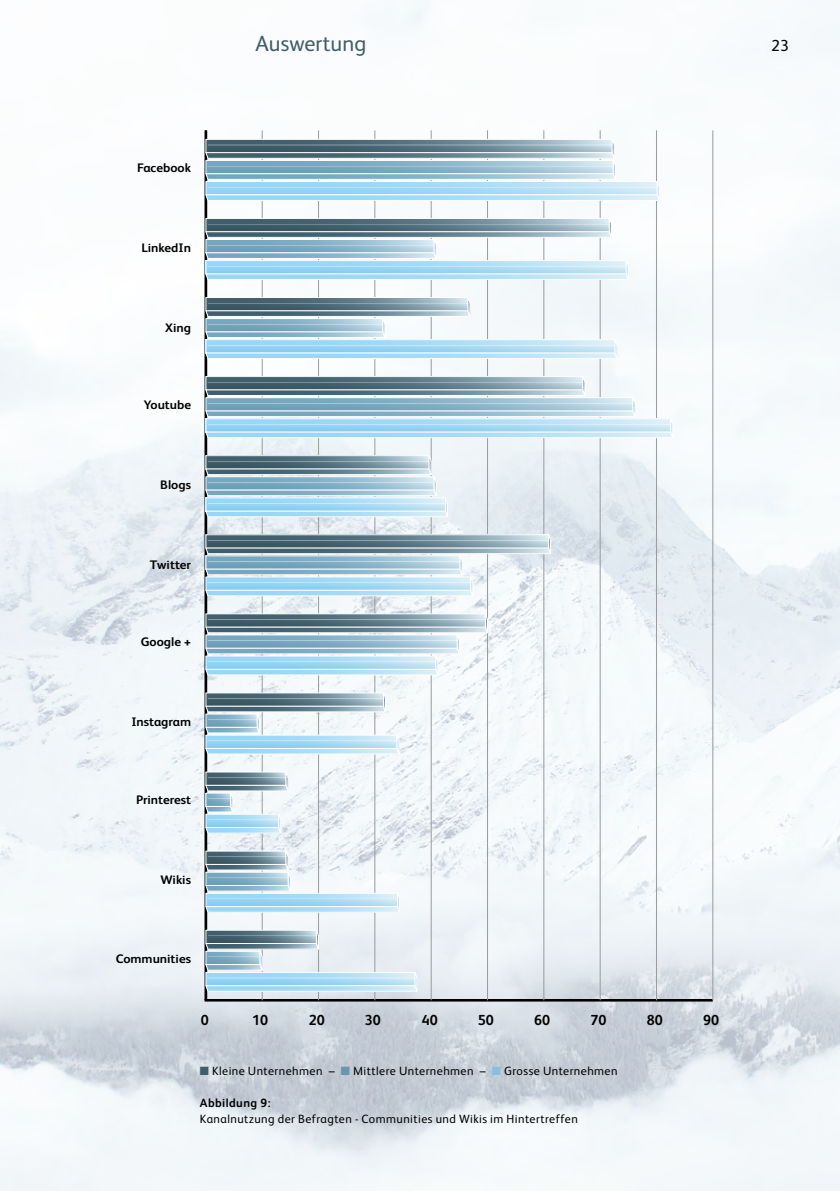
<style>
.page{position:relative;width:840px;height:1191px;background:#fff}
.page>*{position:absolute;margin:0;border:0;box-sizing:border-box;transform-origin:0 0}
.t1{font:22px "FS Albert";letter-spacing:.005em;color:#405e6b}
.t2{font:16px "FS Albert";color:#000}
.t3{font:700 14.6px "FS Albert";color:#000}
.t4{font:700 12.4px "FS Albert";color:#000;scale:1.05 1}
.t5{font:12px "FS Albert";letter-spacing:.035em;color:#000}
.t6{font:700 12px "FS Albert";letter-spacing:.035em;color:#000}
.s1{color:#405e6b}
.s2{color:#6a96ac}
.s3{color:#88c0dc}
</style>
<div class="page">
<img style="left:0;top:3px;width:839px;height:1188px">
<hr style="left:204px;top:999px;width:508px;height:2px;background:#000">
<hr style="left:262px;top:130px;width:1px;height:870px;background:#9c9c9d">
<hr style="left:318px;top:130px;width:1px;height:870px;background:#9c9c9d">
<hr style="left:374px;top:130px;width:1px;height:870px;background:#9c9c9d">
<hr style="left:430px;top:130px;width:1px;height:870px;background:#9c9c9d">
<hr style="left:487px;top:130px;width:1px;height:870px;background:#9c9c9d">
<hr style="left:543px;top:130px;width:1px;height:870px;background:#9c9c9d">
<hr style="left:599px;top:130px;width:1px;height:870px;background:#9c9c9d">
<hr style="left:655px;top:130px;width:1px;height:870px;background:#9c9c9d">
<hr style="left:712px;top:130px;width:1px;height:870px;background:#9c9c9d">
<hr style="left:204px;top:130px;width:3px;height:870px;background:#000">
<svg style="left:206px;top:139px;width:453px;height:62px"></svg>
<hr style="left:208px;top:145px;width:406px;height:1px;background:#fff">
<svg style="left:206px;top:218px;width:422px;height:62px"></svg>
<hr style="left:208px;top:224px;width:403px;height:1px;background:#fff">
<svg style="left:206px;top:297px;width:410px;height:62px"></svg>
<hr style="left:208px;top:303px;width:262px;height:1px;background:#fff">
<svg style="left:206px;top:376px;width:466px;height:62px"></svg>
<hr style="left:208px;top:382px;width:376px;height:1px;background:#fff">
<svg style="left:206px;top:455px;width:241px;height:62px;background:#a2c2d2"></svg>
<hr style="left:208px;top:461px;width:223px;height:1px;background:#fff">
<svg style="left:206px;top:535px;width:344px;height:61px;background:#a8c3d1"></svg>
<hr style="left:208px;top:540px;width:342px;height:1px;background:#fff">
<svg style="left:206px;top:614px;width:281px;height:61px;background:#a4c2d1"></svg>
<hr style="left:208px;top:619px;width:279px;height:1px;background:#fff">
<svg style="left:206px;top:693px;width:193px;height:61px"></svg>
<hr style="left:208px;top:698px;width:177px;height:1px;background:#fff">
<svg style="left:206px;top:772px;width:82px;height:61px"></svg>
<hr style="left:208px;top:777px;width:80px;height:1px;background:#fff">
<svg style="left:206px;top:851px;width:193px;height:61px"></svg>
<hr style="left:208px;top:856px;width:80px;height:1px;background:#fff">
<svg style="left:206px;top:930px;width:211px;height:61px;background:#bed6e2"></svg>
<hr style="left:208px;top:935px;width:110px;height:1px;background:#fff">
<h1 class="t1" style="left:255px;top:29px;width:112px">Auswertung</h1>
<h2 class="t2" style="left:770px;top:35px;width:19px">23</h2>
<p class="t4" style="left:137px;top:160px;width:53px">Facebook</p>
<p class="t4" style="left:141px;top:239px;width:49px">LinkedIn</p>
<p class="t4" style="left:165px;top:319px;width:26px">Xing</p>
<p class="t4" style="left:144px;top:397px;width:46px">Youtube</p>
<p class="t4" style="left:160px;top:476px;width:31px">Blogs</p>
<p class="t4" style="left:150px;top:556px;width:41px">Twitter</p>
<p class="t4" style="left:141px;top:634px;width:49px">Google +</p>
<p class="t4" style="left:131px;top:713px;width:58px">Instagram</p>
<p class="t4" style="left:136px;top:791px;width:54px">Printerest</p>
<p class="t4" style="left:160px;top:871px;width:31px">Wikis</p>
<p class="t4" style="left:116px;top:950px;width:73px">Communities</p>
<p class="t3" style="left:200px;top:1010px;width:9px">0</p>
<p class="t3" style="left:252px;top:1010px;width:17px">10</p>
<p class="t3" style="left:308px;top:1010px;width:17px">20</p>
<p class="t3" style="left:364px;top:1010px;width:17px">30</p>
<p class="t3" style="left:421px;top:1010px;width:17px">40</p>
<p class="t3" style="left:477px;top:1010px;width:17px">50</p>
<p class="t3" style="left:533px;top:1010px;width:17px">60</p>
<p class="t3" style="left:590px;top:1010px;width:17px">70</p>
<p class="t3" style="left:646px;top:1010px;width:17px">80</p>
<p class="t3" style="left:702px;top:1010px;width:17px">90</p>
<p class="t5" style="left:200px;top:1062px;width:419px"><span class="s1">■</span> Kleine Unternehmen – <span class="s2">■</span> Mittlere Unternehmen – <span class="s3">■</span> Grosse Unternehmen</p>
<p class="t6" style="left:200px;top:1094px;width:72px">Abbildung 9:</p>
<p class="t5" style="left:200px;top:1110px;width:379px">Kanalnutzung der Befragten - Communities und Wikis im Hintertreffen</p>
</div>
